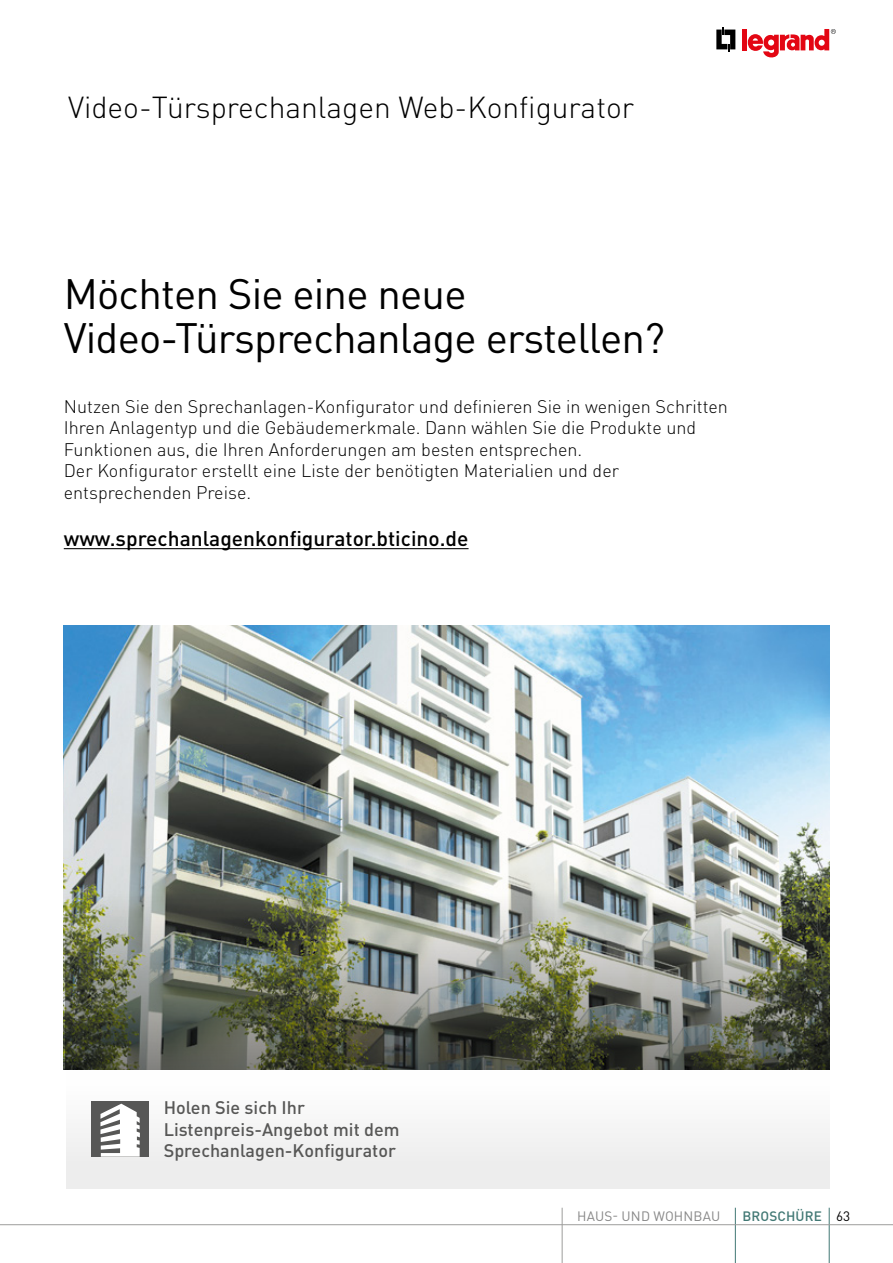
<style>
.page{position:relative;width:893px;height:1263px;background:#fff}
.page>*{position:absolute;margin:0;border:0;box-sizing:border-box;transform-origin:0 0}
.t1{font:42px/45px "DIN Pro";letter-spacing:-.02em;color:#000}
.t2{font:300 30px "DIN Pro";color:#000}
.t3{font:500 21px "DIN Pro";color:#000}
.t4{font:300 18px/21.6px "DIN Pro";color:#000}
.t5{font:500 18px/21.6px "DIN Pro";color:#575756}
.t6{font:13.5px "DIN Pro";letter-spacing:.01em;color:#878787}
.t7{font:500 13.5px "DIN Pro";letter-spacing:.01em;color:#417874}
.t8{font:13.5px "DIN Pro";color:#000}
</style>
<div class="page">
<div style="left:66px;top:1069px;width:763px;height:119px;background:#f4f4f4"></div>
<img style="left:64px;top:625px;width:765px;height:444px">
<img style="left:65px;top:831px;width:764px;height:238px">
<div style="left:91px;top:1101px;width:58px;height:56px;background:#575756"></div>
<svg style="left:100px;top:1104px;width:40px;height:53px"></svg>
<hr style="left:735px;top:1208px;width:1px;height:55px;background:#417874">
<hr style="left:829px;top:1208px;width:1px;height:55px;background:#417874">
<hr style="left:64px;top:548px;width:405px;height:1px;background:#000">
<hr style="left:562px;top:1208px;width:1px;height:55px;background:#9d9d9c">
<svg style="left:716px;top:28px;width:19px;height:23px"></svg>
<div style="left:742px;top:29px;width:5px;height:21px;background:#e30613"></div>
<svg style="left:748px;top:29px;width:88px;height:28px"></svg>
<hr style="left:0;top:1224px;width:893px;height:1px;background:#9d9d9c">
<h2 class="t2" style="left:68px;top:87px;width:567px">Video-Türsprechanlagen Web-Konfigurator</h2>
<h1 class="t1" style="left:64px;top:267px;width:603px">Möchten Sie eine neue<br>Video-Türsprechanlage erstellen?</h1>
<p class="t4" style="left:64px;top:395px;width:666px">Nutzen Sie den Sprechanlagen-Konfigurator und definieren Sie in wenigen Schritten Ihren Anlagentyp und die Gebäudemerkmale. Dann wählen Sie die Produkte und Funktionen aus, die Ihren Anforderungen am besten entsprechen.<br>Der Konfigurator erstellt eine Liste der benötigten Materialien und der entsprechenden Preise.</p>
<p class="t3" style="left:64px;top:524px;width:406px">www.sprechanlagenkonfigurator.bticino.de</p>
<p class="t5" style="left:164px;top:1096px;width:237px">Holen Sie sich Ihr<br>Listenpreis-Angebot mit dem<br>Sprechanlagen-Konfigurator</p>
<p class="t7" style="left:742px;top:1207px;width:81px">BROSCHÜRE</p>
<p class="t6" style="left:577px;top:1207px;width:145px">HAUS- UND WOHNBAU</p>
<p class="t8" style="left:836px;top:1207px;width:16px">63</p>
</div>
